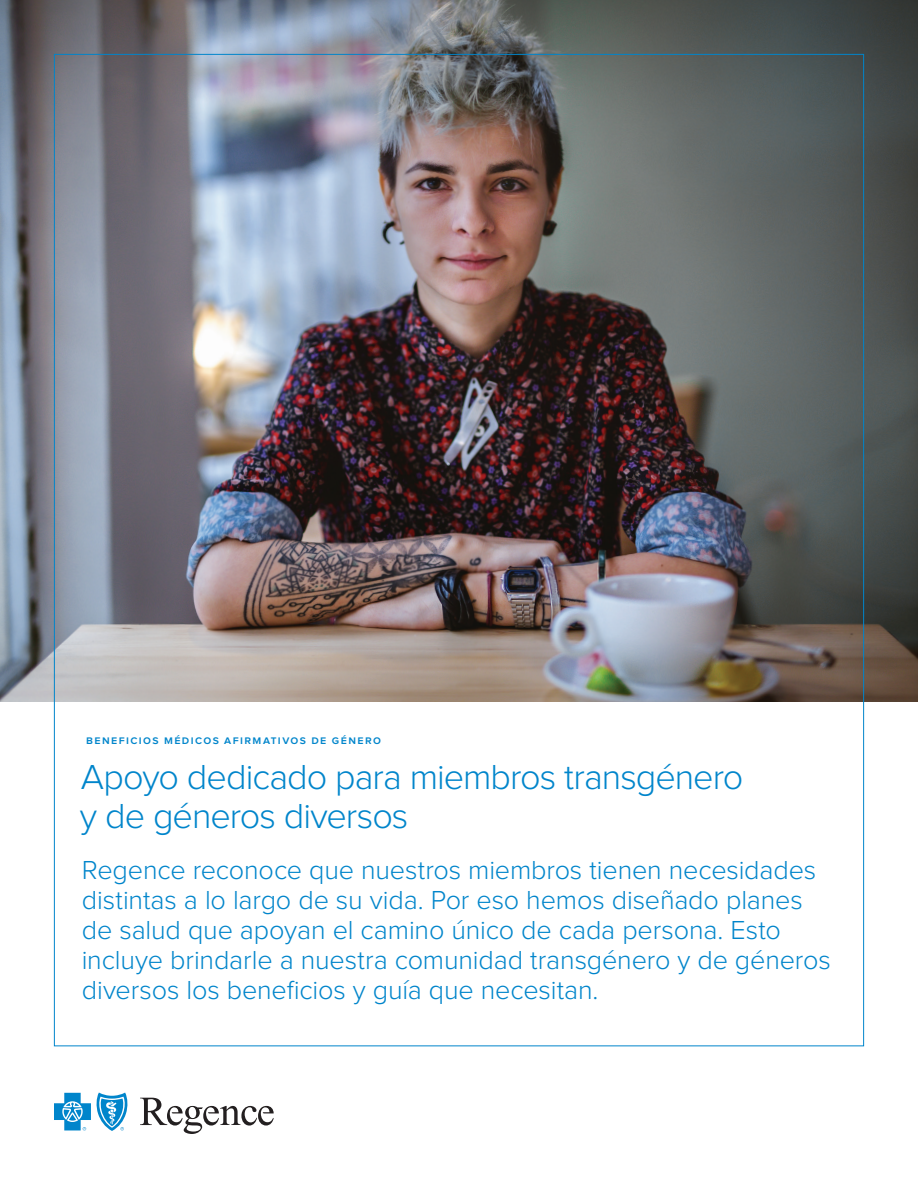
<style>
.page{position:relative;width:918px;height:1188px;background:#fff}
.page>*{position:absolute;margin:0;border:0;box-sizing:border-box;transform-origin:0 0}
.t1{font:300 36px/39px "Proxima Nova";letter-spacing:-.03em;color:#0085cb}
.t2{font:300 27px/30px "Proxima Nova";letter-spacing:-.005em;color:#0085cb}
.t3{font:600 12px "Proxima Nova";letter-spacing:.115em;color:#0085cb}
</style>
<div class="page">
<img style="left:0;top:0;width:918px;height:702px">
<svg style="left:54px;top:1093px;width:74px;height:38px"></svg>
<svg style="left:140px;top:1098px;width:134px;height:36px"></svg>
<p class="t3" style="left:86px;top:733px;width:296px">beneficios médicos afirmativos de género</p>
<h1 class="t1" style="left:80px;top:758px;width:665px">Apoyo dedicado para miembros transgénero y de géneros diversos</h1>
<p class="t2" style="left:82px;top:856px;width:751px">Regence reconoce que nuestros miembros tienen necesidades distintas a lo largo de su vida. Por eso hemos diseñado planes de salud que apoyan el camino único de cada persona. Esto incluye brindarle a nuestra comunidad transgénero y de géneros diversos los beneficios y guía que necesitan.</p>
</div>
